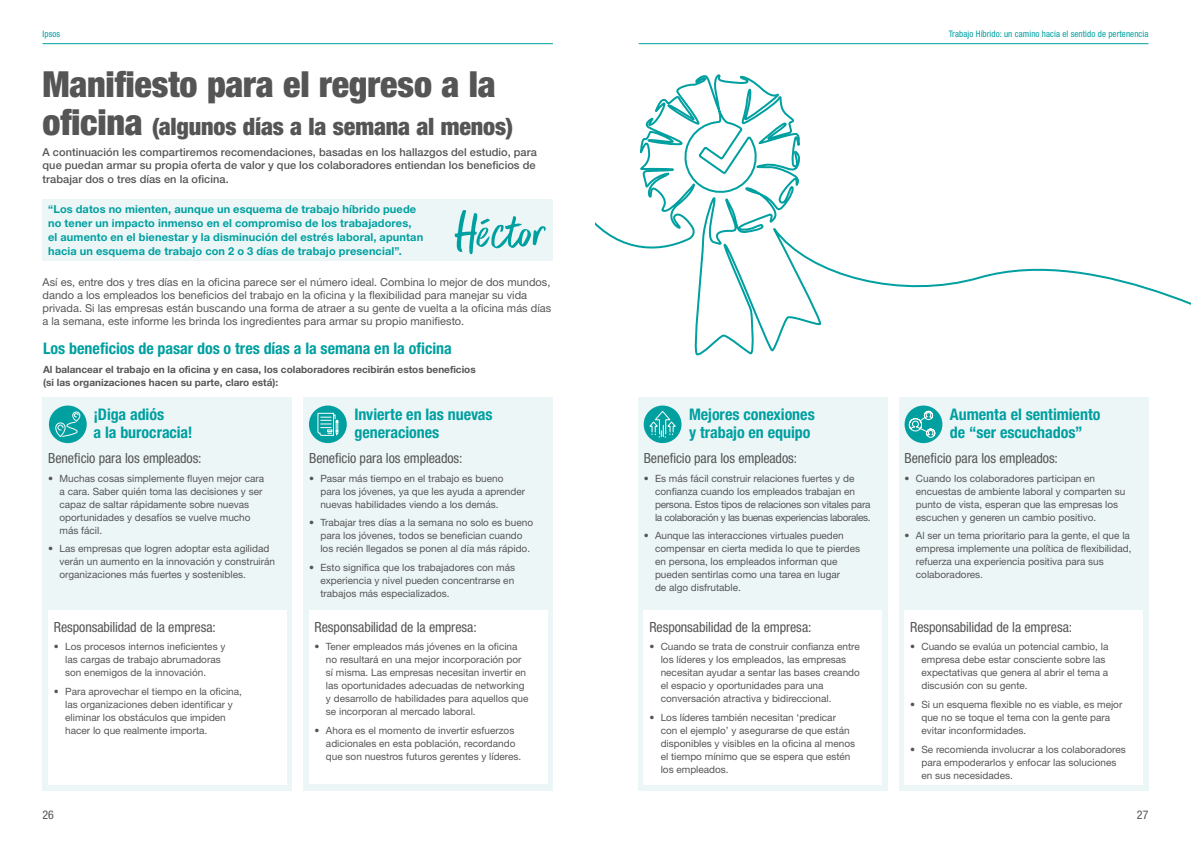
<style>
.page{position:relative;width:1191px;height:842px;background:#fff}
.page>*{position:absolute;margin:0;border:0;box-sizing:border-box;transform-origin:0 0}
.t1{font:900 condensed 36px "Helvetica Neue LT Pro";letter-spacing:-.005em;color:#565555}
.t2{font:900 condensed 24px "Helvetica Neue LT Pro";letter-spacing:-.005em;color:#565555}
.t3{font:700 condensed 16px/18px "Helvetica Neue LT Pro";color:#009fa0}
.t4{font:condensed 14px "Helvetica Neue LT Pro";letter-spacing:-.01em;color:#565555}
.t5{font:condensed 12px "Helvetica Neue LT Pro";color:#565555}
.t6{font:11px/13.2px "Helvetica Neue LT Pro";color:#565555}
.t7{font:700 11px/14px "Helvetica Neue LT Pro";letter-spacing:.01em;color:#009fa0}
.t8{font:500 11px/13.2px "Helvetica Neue LT Pro";letter-spacing:.005em;color:#565555}
.t9{font:10px/13px "Helvetica Neue LT Pro";color:#565555}
.t10{font:10px/13px "Helvetica Neue LT Pro";letter-spacing:-.025em;color:#565555}
.t11{font:700 10px/13px "Helvetica Neue LT Pro";color:#565555}
.t12{font:condensed 9px "Helvetica Neue LT Pro";letter-spacing:.01em;color:#009fa0}
.s1{font-size:36px}
</style>
<div class="page">
<hr style="left:638px;top:43px;width:510px;height:1px;background:#009fa0">
<hr style="left:43px;top:43px;width:510px;height:1px;background:#009fa0">
<div style="left:43px;top:199px;width:510px;height:61px;background:#ecf6f7"></div>
<div style="left:43px;top:398px;width:249px;height:393px;background:#ecf6f7"></div>
<div style="left:303px;top:398px;width:250px;height:393px;background:#ecf6f7"></div>
<div style="left:309px;top:610px;width:238px;height:174px;background:#fff"></div>
<div style="left:48px;top:610px;width:238px;height:174px;background:#fff"></div>
<div style="left:49px;top:405px;width:38px;height:38px;background:#009fa0;border-radius:50%"></div>
<div style="left:309px;top:405px;width:38px;height:38px;background:#009fa0;border-radius:50%"></div>
<svg style="left:317px;top:412px;width:22px;height:24px"></svg>
<svg style="left:55px;top:411px;width:26px;height:26px"></svg>
<div style="left:638px;top:398px;width:249px;height:393px;background:#ecf6f7"></div>
<div style="left:899px;top:398px;width:249px;height:393px;background:#ecf6f7"></div>
<div style="left:904px;top:610px;width:238px;height:174px;background:#fff"></div>
<div style="left:643px;top:610px;width:239px;height:174px;background:#fff"></div>
<div style="left:643px;top:405px;width:38px;height:38px;background:#009fa0;border-radius:50%"></div>
<div style="left:904px;top:405px;width:38px;height:38px;background:#009fa0;border-radius:50%"></div>
<svg style="left:908px;top:410px;width:27px;height:28px"></svg>
<svg style="left:648px;top:410px;width:29px;height:28px"></svg>
<svg style="left:595px;top:74px;width:596px;height:282px"></svg>
<svg style="left:455px;top:210px;width:91px;height:44px"></svg>
<p class="t12" style="left:43px;top:28px;width:19px">Ipsos</p>
<p class="t12" style="left:948px;top:28px;width:201px">Trabajo Híbrido: un camino hacia el sentido de pertenencia</p>
<h1 class="t1" style="left:43px;top:62px;width:455px">Manifiesto para el regreso a la</h1>
<h2 class="t2" style="left:43px;top:112px;width:472px"><span class="s1">oficina</span> (algunos días a la semana al menos)</h2>
<p class="t8" style="left:43px;top:146px;width:496px">A continuación les compartiremos recomendaciones, basadas en los hallazgos del estudio, para que puedan armar su propia oferta de valor y que los colaboradores entiendan los beneficios de trabajar dos o tres días en la oficina.</p>
<p class="t7" style="left:48px;top:201px;width:376px">“Los datos no mienten, aunque un esquema de trabajo híbrido puede no tener un impacto inmenso en el compromiso de los trabajadores, el aumento en el bienestar y la disminución del estrés laboral, apuntan hacia un esquema de trabajo con 2 o 3 días de trabajo presencial”.</p>
<p class="t6" style="left:43px;top:275px;width:510px">Así es, entre dos y tres días en la oficina parece ser el número ideal. Combina lo mejor de dos mundos, dando a los empleados los beneficios del trabajo en la oficina y la flexibilidad para manejar su vida privada. Si las empresas están buscando una forma de atraer a su gente de vuelta a la oficina más días a la semana, este informe les brinda los ingredientes para armar su propio manifiesto.</p>
<h3 class="t3" style="left:43px;top:340px;width:410px">Los beneficios de pasar dos o tres días a la semana en la oficina</h3>
<p class="t11" style="left:43px;top:363px;width:434px">Al balancear el trabajo en la oficina y en casa, los colaboradores recibirán estos beneficios (si las organizaciones hacen su parte, claro está):</p>
<h3 class="t3" style="left:94px;top:406px;width:101px">¡Diga adiós<br>a la burocracia!</h3>
<h3 class="t4" style="left:48px;top:450px;width:155px">Beneficio para los empleados:</h3>
<p class="t9" style="left:60px;top:471px;width:206px;text-indent:-11px">• Muchas cosas simplemente fluyen mejor cara a cara. Saber quién toma las decisiones y ser capaz de saltar rápidamente sobre nuevas oportunidades y desafíos se vuelve mucho más fácil.</p>
<p class="t9" style="left:60px;top:542px;width:217px;text-indent:-11px">• Las empresas que logren adoptar esta agilidad verán un aumento en la innovación y construirán organizaciones más fuertes y sostenibles.</p>
<h3 class="t4" style="left:54px;top:619px;width:164px">Responsabilidad de la empresa:</h3>
<p class="t9" style="left:65px;top:640px;width:162px;text-indent:-11px">• Los procesos internos ineficientes y las cargas de trabajo abrumadoras son enemigos de la innovación.</p>
<p class="t9" style="left:65px;top:685px;width:178px;text-indent:-11px">• Para aprovechar el tiempo en la oficina, las organizaciones deben identificar y eliminar los obstáculos que impiden hacer lo que realmente importa.</p>
<h3 class="t3" style="left:354px;top:406px;width:140px">Invierte en las nuevas generaciones</h3>
<h3 class="t4" style="left:309px;top:450px;width:155px">Beneficio para los empleados:</h3>
<p class="t9" style="left:320px;top:471px;width:206px;text-indent:-11px">• Pasar más tiempo en el trabajo es bueno para los jóvenes, ya que les ayuda a aprender nuevas habilidades viendo a los demás.</p>
<p class="t9" style="left:320px;top:516px;width:214px;text-indent:-11px">• Trabajar tres días a la semana no solo es bueno para los jóvenes, todos se benefician cuando los recién llegados se ponen al día más rápido.</p>
<p class="t9" style="left:320px;top:561px;width:196px;text-align:justify;text-indent:-11px">• Esto significa que los trabajadores con más experiencia y nivel pueden concentrarse en trabajos más especializados.</p>
<h3 class="t4" style="left:315px;top:619px;width:164px">Responsabilidad de la empresa:</h3>
<p class="t9" style="left:326px;top:640px;width:204px;text-indent:-11px">• Tener empleados más jóvenes en la oficina no resultará en una mejor incorporación por sí misma. Las empresas necesitan invertir en las oportunidades adecuadas de networking y desarrollo de habilidades para aquellos que se incorporan al mercado laboral.</p>
<p class="t9" style="left:326px;top:724px;width:197px;text-indent:-11px">• Ahora es el momento de invertir esfuerzos adicionales en esta población, recordando que son nuestros futuros gerentes y líderes.</p>
<h3 class="t3" style="left:689px;top:406px;width:127px">Mejores conexiones y trabajo en equipo</h3>
<h3 class="t4" style="left:643px;top:450px;width:155px">Beneficio para los empleados:</h3>
<p class="t10" style="left:655px;top:471px;width:217px;text-indent:-11px">• Es más fácil construir relaciones fuertes y de confianza cuando los empleados trabajan en persona. Estos tipos de relaciones son vitales para la colaboración y las buenas experiencias laborales.</p>
<p class="t9" style="left:655px;top:529px;width:207px;text-indent:-11px">• Aunque las interacciones virtuales pueden compensar en cierta medida lo que te pierdes en persona, los empleados informan que pueden sentirlas como una tarea en lugar<br>de algo disfrutable.</p>
<h3 class="t4" style="left:649px;top:619px;width:164px">Responsabilidad de la empresa:</h3>
<p class="t9" style="left:660px;top:640px;width:201px;text-indent:-11px">• Cuando se trata de construir confianza entre los líderes y los empleados, las empresas necesitan ayudar a sentar las bases creando el espacio y oportunidades para una conversación atractiva y bidireccional.</p>
<p class="t9" style="left:660px;top:711px;width:196px;text-indent:-11px">• Los líderes también necesitan ‘predicar con el ejemplo’ y asegurarse de que están disponibles y visibles en la oficina al menos el tiempo mínimo que se espera que estén los empleados.</p>
<h3 class="t3" style="left:950px;top:406px;width:152px">Aumenta el sentimiento de “ser escuchados”</h3>
<h3 class="t4" style="left:904px;top:450px;width:155px">Beneficio para los empleados:</h3>
<p class="t9" style="left:916px;top:471px;width:211px;text-indent:-11px">• Cuando los colaboradores participan en encuestas de ambiente laboral y comparten su punto de vista, esperan que las empresas los escuchen y generen un cambio positivo.</p>
<p class="t9" style="left:916px;top:529px;width:217px;text-indent:-11px">• Al ser un tema prioritario para la gente, el que la empresa implemente una política de flexibilidad, refuerza una experiencia positiva para sus colaboradores.</p>
<h3 class="t4" style="left:910px;top:619px;width:164px">Responsabilidad de la empresa:</h3>
<p class="t9" style="left:921px;top:640px;width:188px;text-indent:-11px">• Cuando se evalúa un potencial cambio, la empresa debe estar consciente sobre las expectativas que genera al abrir el tema a discusión con su gente.</p>
<p class="t9" style="left:921px;top:698px;width:202px;text-indent:-11px">• Si un esquema flexible no es viable, es mejor que no se toque el tema con la gente para evitar inconformidades.</p>
<p class="t9" style="left:921px;top:742px;width:206px;text-indent:-11px">• Se recomienda involucrar a los colaboradores para empoderarlos y enfocar las soluciones en sus necesidades.</p>
<p class="t5" style="left:43px;top:807px;width:13px">26</p>
<p class="t5" style="left:1137px;top:807px;width:13px">27</p>
</div>
